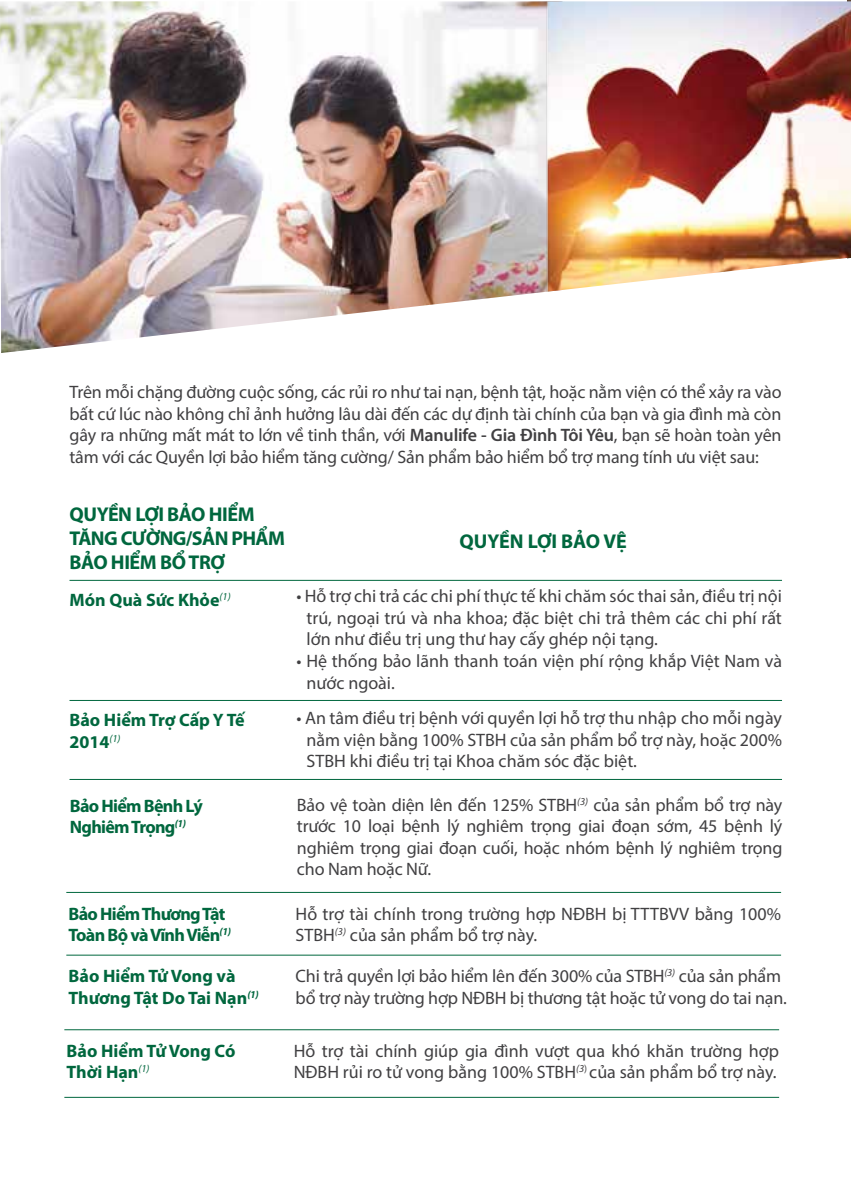
<style>
.page{position:relative;width:851px;height:1191px;background:#fff}
.page>*{position:absolute;margin:0;border:0;box-sizing:border-box;transform-origin:0 0}
.t1{font:700 20px/24px "Myriad Pro";letter-spacing:-.025em;color:#00673e}
.t2{font:700 20px "Myriad Pro";color:#00673e}
.t3{font:18px/21.6px "Myriad Pro";color:#414042;text-align:justify}
.t4{font:700 18px/21.6px "Myriad Pro";letter-spacing:-.015em;color:#00673e}
.t5{font:700 18px/21.6px "Myriad Pro";letter-spacing:-.04em;color:#00673e}
.s1{font-weight:600}
</style>
<div class="page">
<img style="left:0;top:1px;width:543px;height:352px">
<img style="left:539px;top:1px;width:311px;height:291px">
<hr style="left:69px;top:700px;width:712px;height:1px;background:#00673e">
<hr style="left:69px;top:580px;width:712px;height:1px;background:#00673e">
<hr style="left:66px;top:892px;width:715px;height:1px;background:#00673e">
<hr style="left:66px;top:954px;width:715px;height:1px;background:#00673e">
<hr style="left:64px;top:1029px;width:715px;height:1px;background:#00673e">
<hr style="left:64px;top:1096px;width:715px;height:1px;background:#00673e">
<hr style="left:69px;top:779px;width:712px;height:1px;background:#00673e">
<p class="t3" style="left:69px;top:381px;width:713px">Trên mỗi chặng đường cuộc sống, các rủi ro như tai nạn, bệnh tật, hoặc nằm viện có thể xảy ra vào bất cứ lúc nào không chỉ ảnh hưởng lâu dài đến các dự định tài chính của bạn và gia đình mà còn gây ra những mất mát to lớn về tinh thần, với <span class="s1">Manulife - Gia Đình Tôi Yêu</span>, bạn sẽ hoàn toàn yên tâm với các Quyền lợi bảo hiểm tăng cường/ Sản phẩm bảo hiểm bổ trợ mang tính ưu việt sau:</p>
<p class="t1" style="left:69px;top:501px;width:217px">QUYỀN LỢI BẢO HIỂM<br>TĂNG CƯỜNG/SẢN PHẨM<br>BẢO HIỂM BỔ TRỢ</p>
<p class="t4" style="left:69px;top:588px;width:163px">Món Quà Sức Khỏe<sup>(1)</sup></p>
<p class="t4" style="left:69px;top:708px;width:176px">Bảo Hiểm Trợ Cấp Y Tế<br>2014<sup>(1)</sup></p>
<p class="t5" style="left:70px;top:794px;width:134px">Bảo Hiểm Bệnh Lý<br>Nghiêm Trọng<sup>(1)</sup></p>
<p class="t5" style="left:69px;top:902px;width:164px">Bảo Hiểm Thương Tật<br>Toàn Bộ và Vĩnh Viễn<sup>(1)</sup></p>
<p class="t4" style="left:69px;top:965px;width:192px">Bảo Hiểm Tử Vong và<br>Thương Tật Do Tai Nạn<sup>(1)</sup></p>
<p class="t2" style="left:459px;top:528px;width:169px">QUYỀN LỢI BẢO VỆ</p>
<p class="t3" style="left:306px;top:585px;width:477px;text-indent:-10px">• Hỗ trợ chi trả các chi phí thực tế khi chăm sóc thai sản, điều trị nội trú, ngoại trú và nha khoa; đặc biệt chi trả thêm các chi phí rất lớn như điều trị ung thư hay cấy ghép nội tạng.</p>
<p class="t3" style="left:306px;top:650px;width:477px;text-indent:-10px">• Hệ thống bảo lãnh thanh toán viện phí rộng khắp Việt Nam và nước ngoài.</p>
<p class="t3" style="left:306px;top:707px;width:477px;text-indent:-10px">• An tâm điều trị bệnh với quyền lợi hỗ trợ thu nhập cho mỗi ngày nằm viện bằng 100% STBH của sản phẩm bổ trợ này, hoặc 200% STBH khi điều trị tại Khoa chăm sóc đặc biệt.</p>
<p class="t3" style="left:297px;top:793px;width:487px">Bảo vệ toàn diện lên đến 125% STBH<sup>(3)</sup> của sản phẩm bổ trợ này trước 10 loại bệnh lý nghiêm trọng giai đoạn sớm, 45 bệnh lý nghiêm trọng giai đoạn cuối, hoặc nhóm bệnh lý nghiêm trọng cho Nam hoặc Nữ.</p>
<p class="t3" style="left:295px;top:902px;width:487px">Hỗ trợ tài chính trong trường hợp NĐBH bị TTTBVV bằng 100%<br>STBH<sup>(3)</sup> của sản phẩm bổ trợ này.</p>
<p class="t3" style="left:295px;top:965px;width:493px">Chi trả quyền lợi bảo hiểm lên đến 300% của STBH<sup>(3)</sup> của sản phẩm bổ trợ này trường hợp NĐBH bị thương tật hoặc tử vong do tai nạn.</p>
<p class="t4" style="left:67px;top:1039px;width:170px">Bảo Hiểm Tử Vong Có<br>Thời Hạn<sup>(1)</sup></p>
<p class="t3" style="left:293px;top:1039px;width:487px">Hỗ trợ tài chính giúp gia đình vượt qua khó khăn trường hợp<br>NĐBH rủi ro tử vong bằng 100% STBH<sup>(3</sup><sup>)</sup> của sản phẩm bổ trợ này.</p>
</div>
